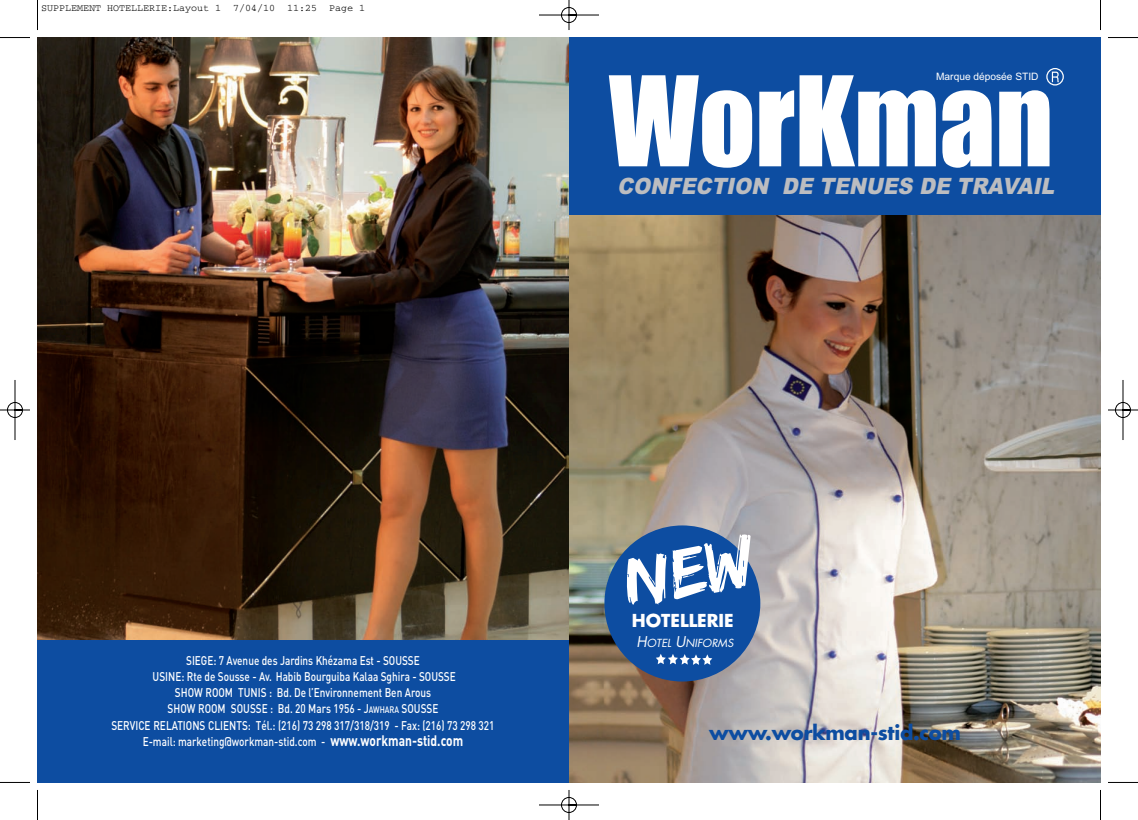
<style>
.page{position:relative;width:1138px;height:820px;background:#fff}
.page>*{position:absolute;margin:0;border:0;box-sizing:border-box;transform-origin:0 0}
.t1{font:italic 900 22.5px "Arial";color:#bcbdc0;scale:.91 1}
.t2{font:700 19.62px "Futura";letter-spacing:-.015em;color:#0d4da1}
.t3{font:700 17.38px "Futura";color:#fff}
.t4{font:500 12.5px/16.2px "DIN";color:#fff;text-align:center;scale:.8 1}
.t5{font:italic 10.88px "Futura";letter-spacing:.005em;color:#fff}
.t6{font:10.25px "Arial";color:#fff}
.t7{font:10px "Courier";color:#000}
.s1{font-size:9.38px}
.s2{font-weight:700;font-size:15px}
.s3{font-size:14.5px}
</style>
<div class="page">
<img style="left:0;top:0;width:1138px;height:819px">
<svg style="left:621px;top:532px;width:138px;height:77px;background:#1d56a1"></svg>
<p class="t7" style="left:41px;top:5px;width:326px">SUPPLEMENT HOTELLERIE:Layout 1 7/04/10 11:25 Page 1</p>
<p class="t6" style="left:936px;top:71px;width:104px">Marque déposée STID</p>
<h1 class="t1" style="left:617px;top:173px;width:488px">CONFECTION DE TENUES DE TRAVAIL</h1>
<p class="t4" style="left:111px;top:651px;width:481px">SIEGE: 7 Avenue des Jardins Khézama Est - SOUSSE<br>USINE: Rte de Sousse - Av. Habib Bourguiba Kalaa Sghira - SOUSSE<br>SHOW ROOM TUNIS : Bd. De l’Environnement Ben Arous<br>SHOW ROOM SOUSSE : Bd. 20 Mars 1956 - J<span class="s1">AWHARA</span> SOUSSE<br>SERVICE RELATIONS CLIENTS: Tél.: (216) 73 298 317/318/319 - Fax: (216) 73 298 321<br>E-mail: marketing@workman-stid.com - <span class="s2">www.workman-stid.com</span></p>
<h3 class="t3" style="left:632px;top:612px;width:103px">HOTELLERIE</h3>
<p class="t5" style="left:636px;top:637px;width:99px"><span class="s3">H</span>OTEL <span class="s3">U</span>NIFORMS</p>
<h2 class="t2" style="left:709px;top:723px;width:253px">www.workman-stid.com</h2>
</div>
